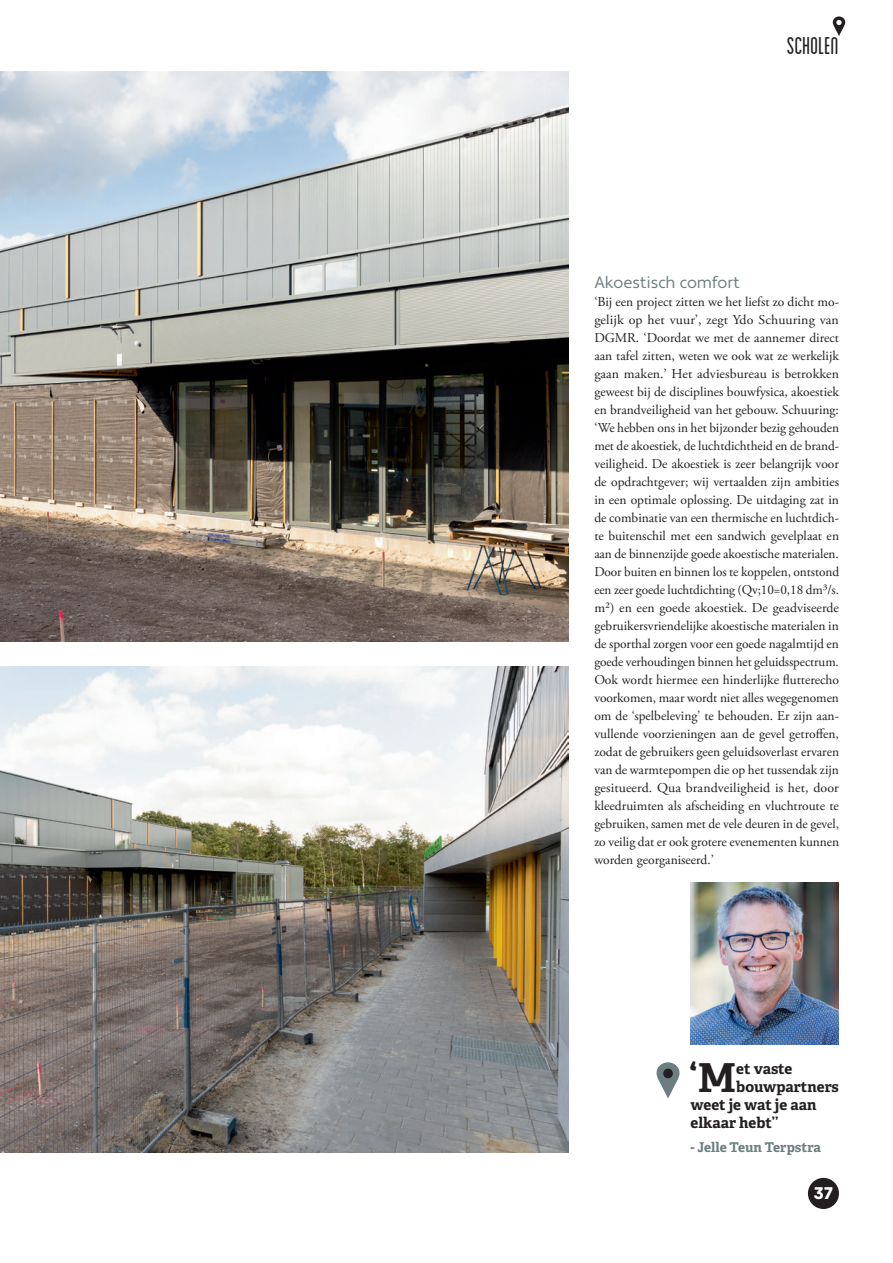
<style>
.page{position:relative;width:893px;height:1263px;background:#fff}
.page>*{position:absolute;margin:0;border:0;box-sizing:border-box;transform-origin:0 0}
.t1{font:700 39.9px "Adelle Basic";color:#231f20}
.t2{font:condensed 25.5px "Blanch";color:#231f20}
.t3{font:18px "Archive";color:#fff}
.Headings{font:16.5px "Apertura";color:#6c7e80}
.t4{font:700 15px "Adelle Basic";color:#231f20}
.Main_Paragraphs{font:13.5px/18px "Adobe Garamond Pro";color:#231f20;text-align:justify}
.Quote_Name{font:700 13.5px "Adelle Basic";color:#6c7e80}
</style>
<div class="page">
<img style="left:690px;top:882px;width:149px;height:162px">
<svg style="left:657px;top:1062px;width:22px;height:36px"></svg>
<div style="left:663px;top:1068px;width:10px;height:10px;background:#231f20;border-radius:50%"></div>
<img style="left:0;top:666px;width:569px;height:486px">
<img style="left:0;top:72px;width:569px;height:569px">
<svg style="left:833px;top:16px;width:12px;height:20px"></svg>
<svg style="left:836px;top:20px;width:6px;height:5px"></svg>
<div style="left:808px;top:1178px;width:31px;height:31px;background:#231f20;border-radius:50%"></div>
<h2 class="t2" style="left:787px;top:32px;width:53px">SCHOLEN</h2>
<p class="Headings" style="left:594px;top:272px;width:147px">Akoestisch comfort</p>
<p class="Main_Paragraphs" style="left:594px;top:293px;width:246px">‘Bij een project zitten we het liefst zo dicht mo&shy;gelijk op het vuur’, zegt Ydo Schuuring van DGMR. ‘Doordat we met de aannemer direct aan tafel zitten, weten we ook wat ze werkelijk gaan maken.’ Het adviesbureau is betrokken geweest bij de disciplines bouwfysica, akoestiek en brandveiligheid van het gebouw. Schuuring: ‘We hebben ons in het bijzonder bezig gehouden met de akoestiek, de luchtdichtheid en de brand&shy;veiligheid. De akoestiek is zeer belangrijk voor de opdrachtgever; wij vertaalden zijn ambities in een optimale oplossing. De uitdaging zat in de combinatie van een thermische en luchtdich&shy;te buitenschil met een sandwich gevelplaat en aan de binnenzijde goede akoestische materialen.<br>Door buiten en binnen los te koppelen, ontstond een zeer goede luchtdichting (Qv;10=0,18 dm³/s. m²) en een goede akoestiek. De geadviseerde gebruikersvriendelijke akoestische materialen in de sporthal zorgen voor een goede nagalmtijd en goede verhoudingen binnen het geluidsspectrum.<br>Ook wordt hiermee een hinderlijke flutterecho voorkomen, maar wordt niet alles wegegenomen om de ‘spelbeleving’ te behouden. Er zijn aan&shy;vullende voorzieningen aan de gevel getroffen, zodat de gebruikers geen geluidsoverlast ervaren van de warmtepompen die op het tussendak zijn gesitueerd. Qua brandveiligheid is het, door kleedruimten als afscheiding en vluchtroute te gebruiken, samen met de vele deuren in de gevel, zo veilig dat er ook grotere evenementen kunnen worden georganiseerd.’</p>
<p class="t1" style="left:689px;top:1052px;width:49px">‘M</p>
<p class="t4" style="left:736px;top:1059px;width:57px">et vaste</p>
<p class="t4" style="left:736px;top:1077px;width:104px">bouwpartners</p>
<p class="t4" style="left:691px;top:1095px;width:127px">weet je wat je aan</p>
<p class="t4" style="left:691px;top:1113px;width:89px">elkaar hebt’’</p>
<p class="Quote_Name" style="left:691px;top:1139px;width:132px">- Jelle Teun Terpstra</p>
<h3 class="t3" style="left:814px;top:1182px;width:21px">37</h3>
</div>
